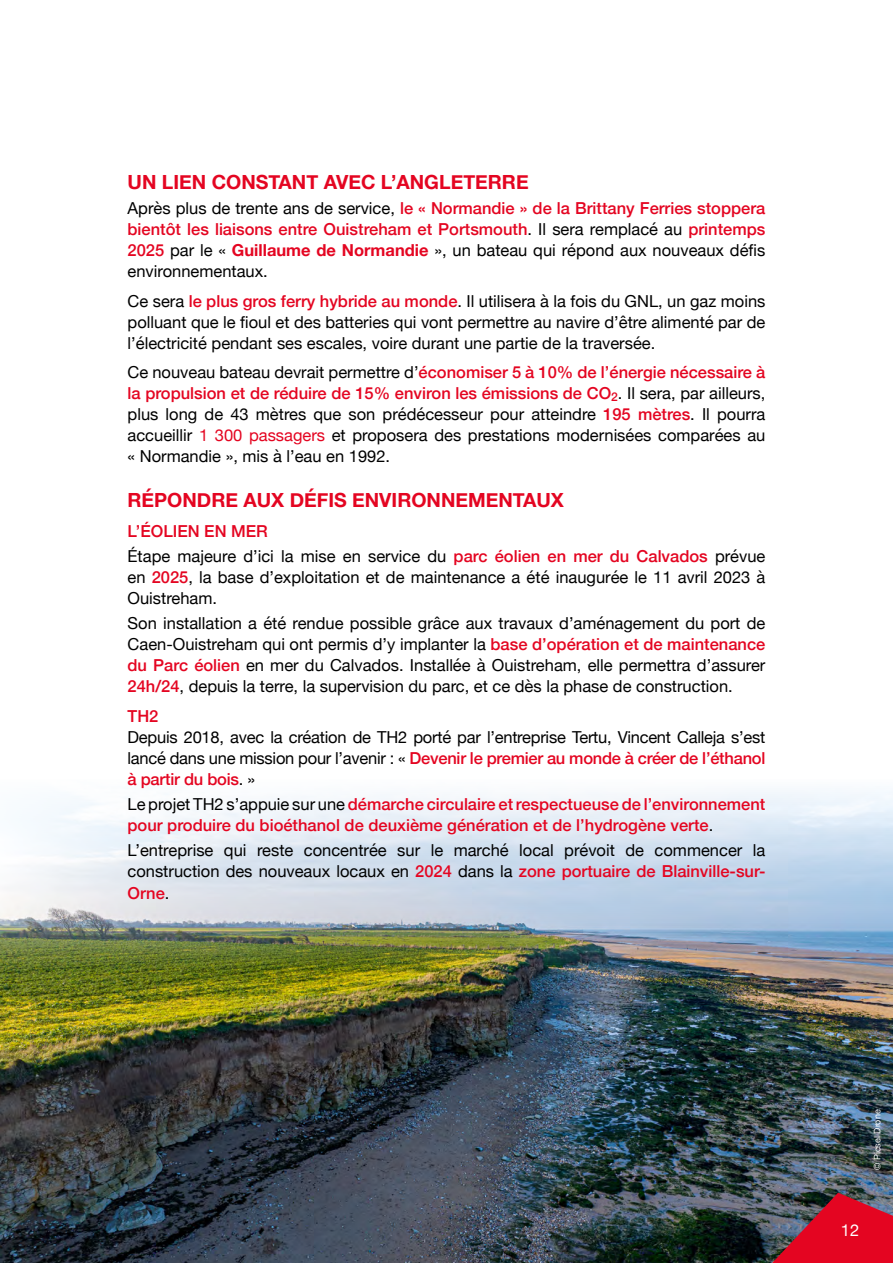
<style>
.page{position:relative;width:893px;height:1263px;background:#fff}
.page>*{position:absolute;margin:0;border:0;box-sizing:border-box;transform-origin:0 0}
.t1{font:700 19.5px "Helvetica Neue";color:#e40521}
.t2{font:16.5px/21px "Helvetica Neue";color:#000;text-align:justify}
.t3{font:500 16.5px/21px "Helvetica Neue";color:#e40521}
.t4{font:16.5px "Helvetica Neue";color:#fff}
.t5{font:9px "Helvetica Neue";color:#fff}
.s1{font-weight:500;color:#e40521}
.s2{font-weight:700;color:#e40521}
.s3{color:#e40521}
.s4{font-weight:400;color:#000}
</style>
<div class="page">
<img style="left:0;top:790px;width:893px;height:473px">
<img style="left:772px;top:1193px;width:121px;height:70px">
<p class="t1" style="left:128px;top:167px;width:403px">UN LIEN CONSTANT AVEC L’ANGLETERRE</p>
<p class="t2" style="left:128px;top:199px;width:639px">Après plus de trente ans de service, <span class="s1">le « Normandie » de la Brittany Ferries stoppera bientôt les liaisons entre Ouistreham et Portsmouth</span>. Il sera remplacé au <span class="s1">printemps 2025</span> par le « <span class="s2">Guillaume de Normandie</span> », un bateau qui répond aux nouveaux défis environnementaux.</p>
<p class="t2" style="left:128px;top:291px;width:639px">Ce sera <span class="s1">le plus gros ferry hybride au monde</span>. Il utilisera à la fois du GNL, un gaz moins polluant que le fioul et des batteries qui vont permettre au navire d’être alimenté par de l’électricité pendant ses escales, voire durant une partie de la traversée.</p>
<p class="t2" style="left:128px;top:363px;width:639px">Ce nouveau bateau devrait permettre d’<span class="s1">économiser 5 à 10% de l’énergie nécessaire à la propulsion et de réduire de 15% environ les émissions de CO</span><sub>2</sub>. Il sera, par ailleurs, plus long de 43 mètres que son prédécesseur pour atteindre <span class="s1">195 mètres</span>. Il pourra accueillir <span class="s3">1 300 passagers</span> et proposera des prestations modernisées comparées au « Normandie », mis à l’eau en 1992.</p>
<p class="t1" style="left:128px;top:485px;width:438px">RÉPONDRE AUX DÉFIS ENVIRONNEMENTAUX</p>
<p class="t2" style="left:128px;top:519px;width:639px;line-height:25.2px"><span class="s1">L’ÉOLIEN EN MER<br></span>Étape majeure d’ici la mise en service du <span class="s1">parc éolien en mer du Calvados</span> prévue</p>
<p class="t2" style="left:128px;top:568px;width:639px">en <span class="s1">2025</span>, la base d’exploitation et de maintenance a été inaugurée le 11 avril 2023 à<br>Ouistreham.</p>
<p class="t2" style="left:128px;top:614px;width:639px">Son installation a été rendue possible grâce aux travaux d’aménagement du port de Caen-Ouistreham qui ont permis d’y implanter la <span class="s1">base d’opération et de maintenance du Parc éolien</span> en mer du Calvados. Installée à Ouistreham, elle permettra d’assurer <span class="s1">24h/24</span>, depuis la terre, la supervision du parc, et ce dès la phase de construction.</p>
<p class="t3" style="left:128px;top:704px;width:32px">TH2</p>
<p class="t2" style="left:128px;top:727px;width:639px">Depuis 2018, avec la création de TH2 porté par l’entreprise Tertu, Vincent Calleja s’est lancé dans une mission pour l’avenir : « <span class="s1">Devenir le premier au monde à créer de l’éthanol à partir du bois</span>. »</p>
<p class="t3" style="left:128px;top:792px;width:639px"><span class="s4">Le projet TH2 s’appuie sur une</span> démarche circulaire et respectueuse de l’environnement pour produire du bioéthanol de deuxième génération et de l’hydrogène verte<span class="s4">.</span></p>
<p class="t2" style="left:128px;top:841px;width:639px">L’entreprise qui reste concentrée sur le marché local prévoit de commencer la construction des nouveaux locaux en <span class="s1">2024</span> dans la <span class="s1">zone portuaire de Blainville-sur-Orne</span>.</p>
<p class="t5" style="left:871px;top:1170px;width:62px;rotate:-90deg">© Picsel Drone</p>
<p class="t4" style="left:841px;top:1218px;width:20px">12</p>
</div>
